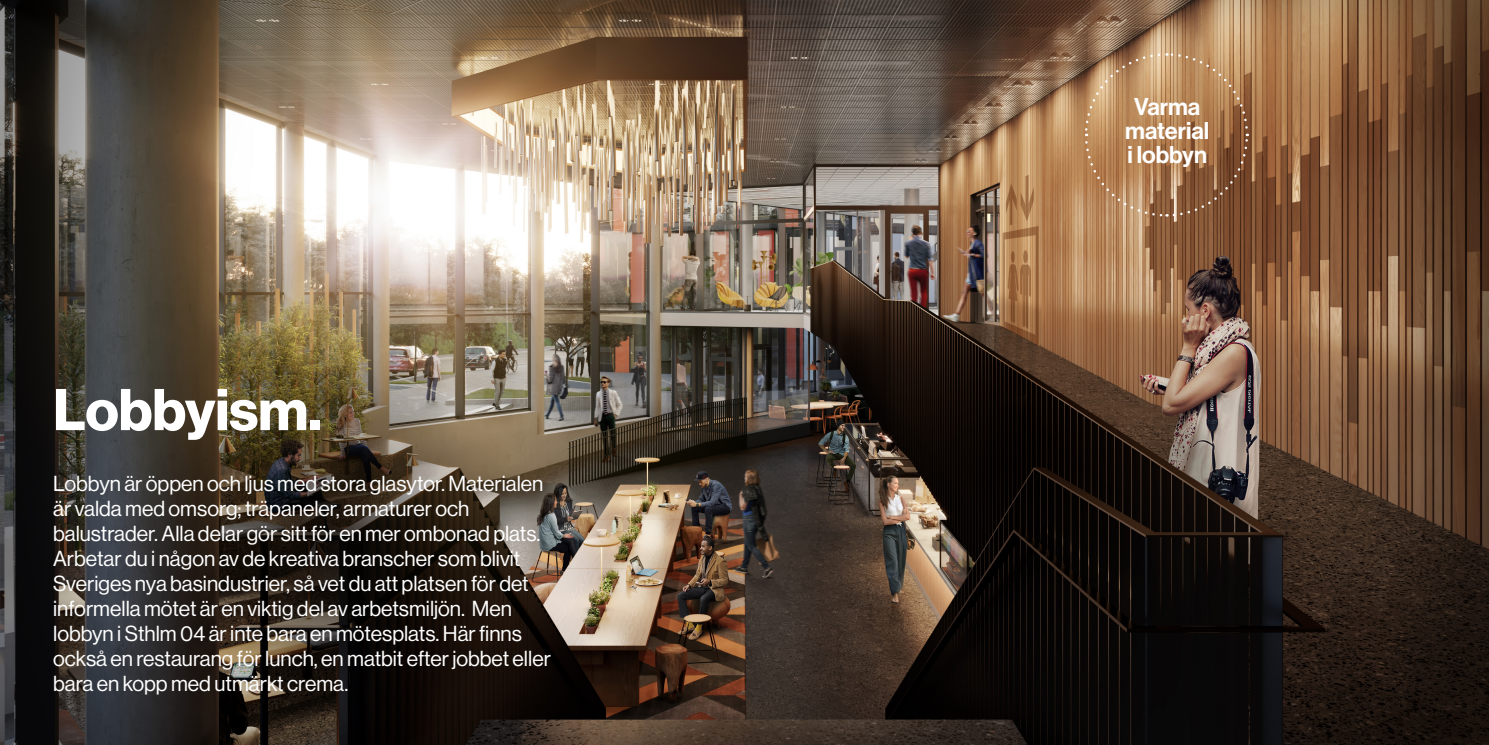
<style>
.page{position:relative;width:1489px;height:745px;background:#fff}
.page>*{position:absolute;margin:0;border:0;box-sizing:border-box;transform-origin:0 0}
.t1{font:57.5px "N Haas Grotesk DS Std 75 Bd";color:#fff}
.t2{font:23.75px "N Haas Grotesk DS Std 65 Md";color:#fff}
.t3{font:21.25px/25px "N Haas Grotesk DS Std 55 Rg";color:#fff}
</style>
<div class="page">
<img style="left:0;top:0;width:1488px;height:744px">
<svg style="left:131px;top:350px;width:406px;height:394px"></svg>
<svg style="left:1083px;top:52px;width:166px;height:166px"></svg>
<p class="t1" style="left:53px;top:376px;width:270px">Lobbyism.</p>
<p class="t3" style="left:53px;top:471px;width:492px">Lobbyn är öppen och ljus med stora glasytor. Materialen är valda med omsorg; träpaneler, armaturer och balustrader. Alla delar gör sitt för en mer ombonad plats.</p>
<p class="t3" style="left:53px;top:546px;width:499px">Arbetar du i någon av de kreativa branscher som blivit Sveriges nya basindustrier, så vet du att platsen för det informella mötet är en viktig del av arbetsmiljön. Men lobbyn i Sthlm 04 är inte bara en mötesplats. Här finns också en restaurang för lunch, en matbit efter jobbet eller bara en kopp med utmärkt crema.</p>
<p class="t2" style="left:1134px;top:93px;width:68px">Varma</p>
<p class="t2" style="left:1125px;top:117px;width:86px">material</p>
<p class="t2" style="left:1127px;top:140px;width:81px">i lobbyn</p>
</div>
